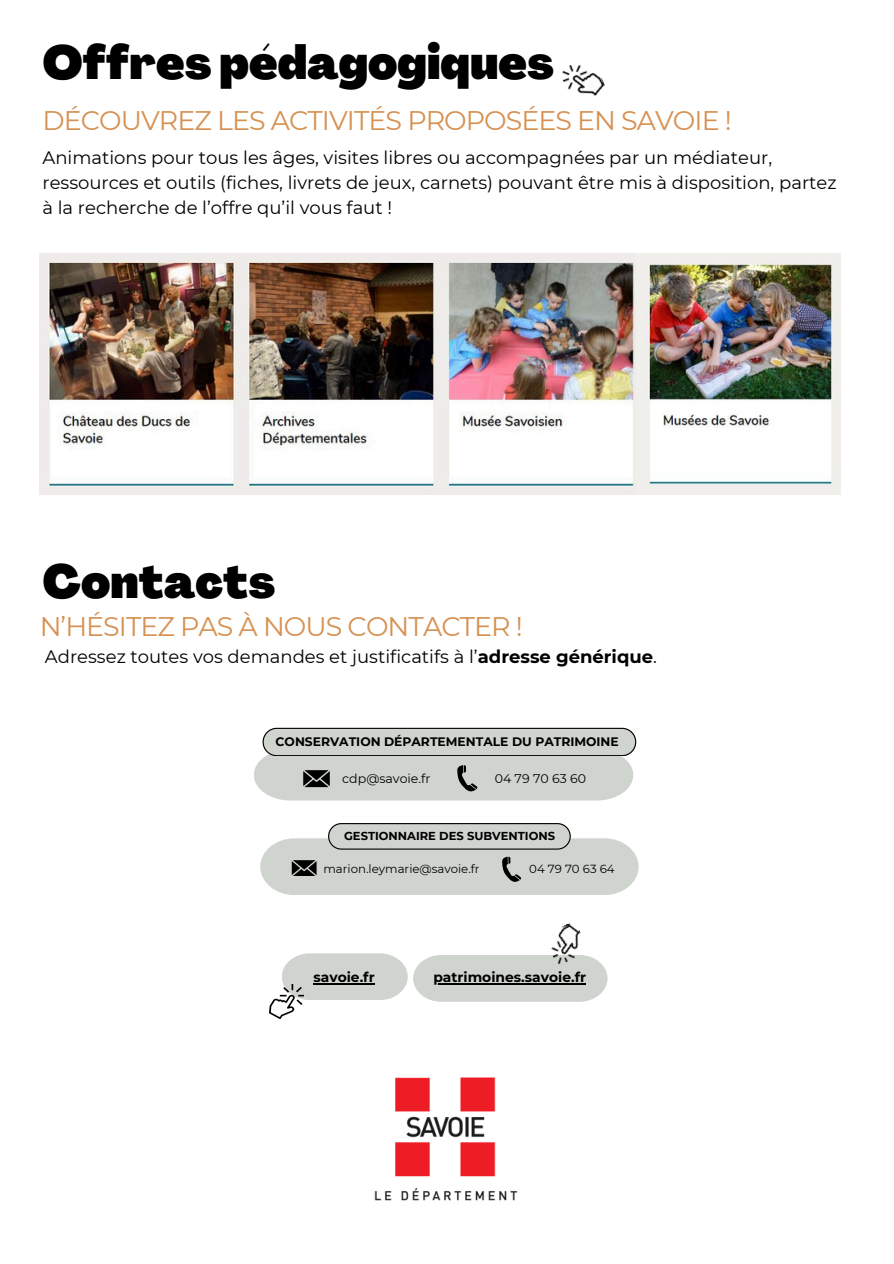
<style>
.page{position:relative;width:894px;height:1264px;background:#fff}
.page>*{position:absolute;margin:0;border:0;box-sizing:border-box;transform-origin:0 0}
.t1{font:900 46.5px "Agrandir";color:#000}
.t2{font:26.85px "Montserrat";letter-spacing:-.035em;color:#d69152}
.t3{font:18px/24.8px "Montserrat";color:#000}
.t4{font:700 13.8px "Montserrat";color:#000}
.t5{font:12.6px "Montserrat";color:#000}
.t6{font:700 12.3px "Montserrat";color:#000}
.t7{font:11.7px "Montserrat";color:#000}
.t8{font:700 11.55px "Montserrat";color:#000}
.s1{font-weight:700}
</style>
<div class="page">
<img style="left:374px;top:1077px;width:144px;height:124px">
<svg style="left:254px;top:727px;width:382px;height:73px;background:#c8cbc7"></svg>
<svg style="left:260px;top:823px;width:378px;height:72px;background:#cdd0cc"></svg>
<svg style="left:413px;top:955px;width:194px;height:46px;background:#cfd2ce"></svg>
<img style="left:562px;top:64px;width:43px;height:32px">
<img style="left:543px;top:923px;width:46px;height:43px">
<svg style="left:282px;top:953px;width:125px;height:47px;background:#d1d4d0"></svg>
<img style="left:269px;top:984px;width:35px;height:34px">
<img style="left:40px;top:253px;width:596px;height:241px">
<img style="left:636px;top:253px;width:204px;height:241px">
<hr style="left:433px;top:982px;width:153px;height:2px;background:#000">
<hr style="left:313px;top:983px;width:61px;height:1px;background:#000">
<p class="t1" style="left:42px;top:44px;width:513px">Offres pédagogiques</p>
<p class="t2" style="left:42px;top:104px;width:690px">DÉCOUVREZ LES ACTIVITÉS PROPOSÉES EN SAVOIE !</p>
<p class="t3" style="left:42px;top:145px;width:795px">Animations pour tous les âges, visites libres ou accompagnées par un médiateur, ressources et outils (fiches, livrets de jeux, carnets) pouvant être mis à disposition, partez à la recherche de l’offre qu’il vous faut !</p>
<h4 class="t1" style="left:42px;top:563px;width:234px">Contacts</h4>
<p class="t2" style="left:40px;top:609px;width:484px">N’HÉSITEZ PAS À NOUS CONTACTER !</p>
<p class="t3" style="left:45px;top:644px;width:613px">Adressez toutes vos demandes et justificatifs à l’<span class="s1">adresse générique</span>.</p>
<h6 class="t6" style="left:275px;top:734px;width:344px">CONSERVATION DÉPARTEMENTALE DU PATRIMOINE</h6>
<p class="t5" style="left:342px;top:770px;width:90px">cdp@savoie.fr</p>
<p class="t5" style="left:494px;top:770px;width:93px">04 79 70 63 60</p>
<p class="t8" style="left:344px;top:828px;width:212px">GESTIONNAIRE DES SUBVENTIONS</p>
<p class="t7" style="left:323px;top:862px;width:157px">marion.leymarie@savoie.fr</p>
<h6 class="t7" style="left:529px;top:862px;width:87px">04 79 70 63 64</h6>
<h5 class="t4" style="left:313px;top:968px;width:63px">savoie.fr</h5>
<h3 class="t4" style="left:433px;top:968px;width:154px">patrimoines.savoie.fr</h3>
</div>
